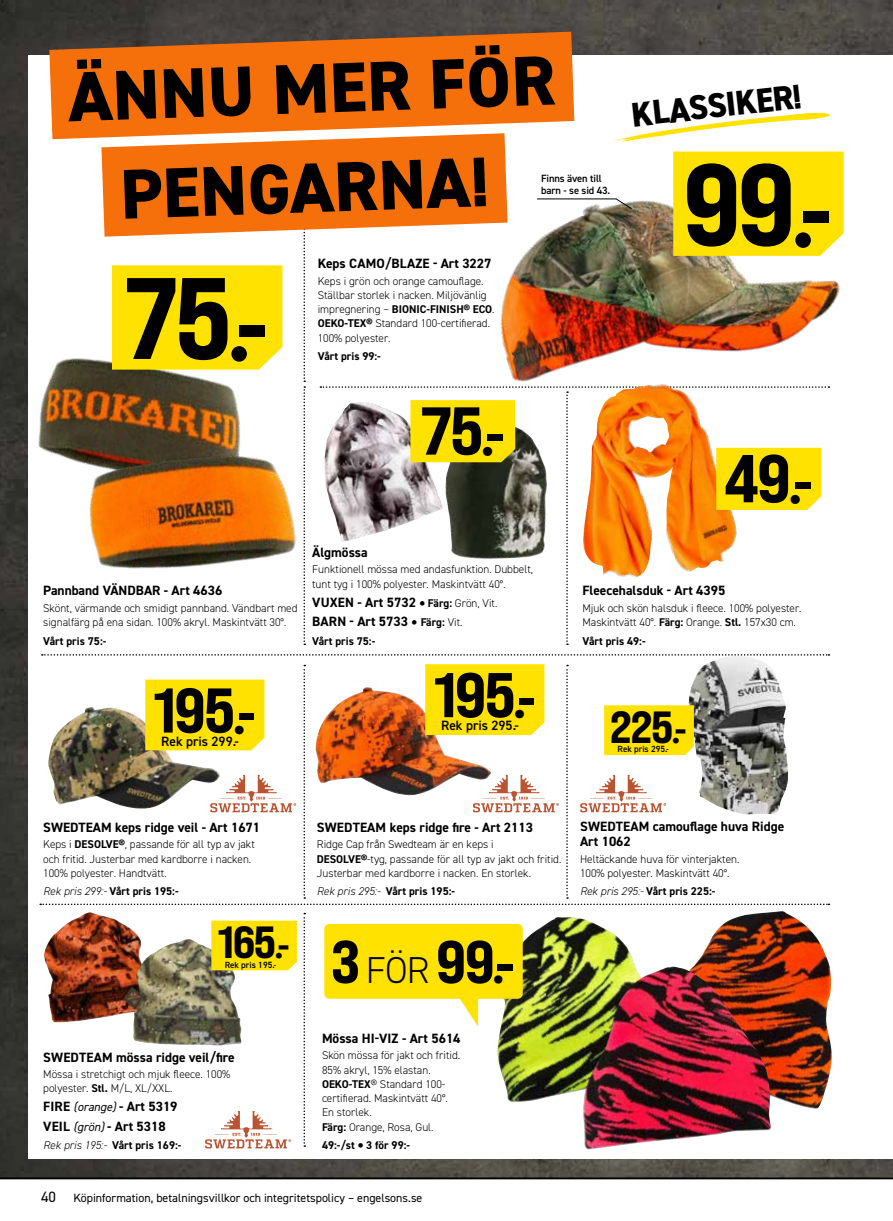
<style>
.page{position:relative;width:893px;height:1221px;background:#fff}
.page>*{position:absolute;margin:0;border:0;box-sizing:border-box;transform-origin:0 0}
.t1{font:115.5px "Bebas Neue Pro Exp Eb";color:#000}
.t2{font:800 70.5px/99.1px "DIN2014";color:#000;text-align:center}
.t3{font:67.5px "Bebas Neue Pro Exp Eb";color:#000}
.t4{font:700 67.5px "Bebas Neue";color:#000;scale:1.16 1}
.t5{font:63px "Bebas Neue Pro Exp Eb";letter-spacing:-.03em;color:#000}
.t6{font:60px "Bebas Neue Pro Exp Eb";color:#000}
.t7{font:45px "Bebas Neue Pro Exp Eb";letter-spacing:-.03em;color:#000}
.t8{font:800 34.5px "DIN2014";color:#000}
.t9{font:700 31.35px "Bebas Neue";color:#000}
.t10{font:700 21.15px "Bebas Neue";color:#000}
.t11{font:700 13.5px/19.2px "DIN2014";color:#000}
.t12{font:600 13.5px "DIN2014";color:#000}
.t13{font:12px "DIN2014";color:#000}
.t14{font:300 11.25px/14.2px "DIN2014";color:#000}
.t15{font:700 11.25px "DIN2014";color:#000}
.t16{font:600 10.5px/12.6px "DIN2014";letter-spacing:-.01em;color:#000}
.t17{font:600 9px "DIN2014";color:#000}
.s1{font-weight:700}
.s2{font-size:61.95px}
.s3{font-size:19.5px}
.s4{font-size:11.25px}
.s5{font-weight:300;font-size:11.25px}
.s6{font-size:41.7px}
.s7{font-weight:300;font-style:italic}
.s8{font-family:"DIN2014";font-weight:300;font-size:37.5px}
.s9{font-weight:400;font-style:italic;font-size:12px}
.s10{font-size:15px}
</style>
<div class="page">
<img style="left:0;top:0;width:893px;height:1177px">
<div style="left:28px;top:55px;width:865px;height:1103px;background:#fff"></div>
<svg style="left:42px;top:654px;width:787px;height:1px"></svg>
<svg style="left:303px;top:912px;width:2px;height:234px"></svg>
<img style="left:0;top:283px;width:101px;height:283px">
<img style="left:52px;top:383px;width:49px;height:183px">
<img style="left:687px;top:655px;width:100px;height:9px">
<img style="left:44px;top:912px;width:96px;height:110px">
<img style="left:694px;top:911px;width:138px;height:198px">
<img style="left:133px;top:939px;width:109px;height:107px">
<img style="left:497px;top:917px;width:138px;height:185px">
<img style="left:582px;top:966px;width:189px;height:184px">
<svg style="left:49px;top:32px;width:525px;height:107px;background:#e26b12"></svg>
<hr style="left:0;top:1177px;width:893px;height:2px;background:#000">
<svg style="left:205px;top:1111px;width:86px;height:37px"></svg>
<div style="left:211px;top:920px;width:86px;height:50px;background:#ffe200"></div>
<svg style="left:40px;top:664px;width:789px;height:241px"></svg>
<img style="left:101px;top:113px;width:743px;height:532px">
<svg style="left:442px;top:998px;width:36px;height:28px"></svg>
<div style="left:324px;top:923px;width:199px;height:75px;background:#ffe200;border-radius:5px"></div>
<h2 class="t2" style="left:67px;top:48px;width:489px;rotate:-2deg">ÄNNU MER FÖR<br>PENGARNA!</h2>
<p class="t16" style="left:541px;top:171px;width:71px">Finns även till barn - se sid 43.</p>
<h1 class="t1" style="left:124px;top:246px;width:146px">75<sub>•</sub><sub>-</sub></h1>
<p class="t11" style="left:318px;top:254px;width:175px">Keps CAMO/BLAZE - Art 3227</p>
<p class="t14" style="left:318px;top:274px;width:178px">Keps i grön och orange camouflage.<br>Ställbar storlek i nacken. Miljövänlig impregnering – <span class="s1">BIONIC-FINISH® ECO</span>.<br><span class="s1">OEKO-TEX®</span> Standard 100-certifierad.<br>100% polyester.</p>
<p class="t15" style="left:318px;top:349px;width:65px">Vårt pris 99:-</p>
<h3 class="t3" style="left:421px;top:389px;width:86px">75<sub>•</sub><sub>-</sub></h3>
<h3 class="t8" style="left:629px;top:92px;width:172px;rotate:-6deg">KLASSIKER!</h3>
<h1 class="t1" style="left:683px;top:132px;width:152px">99<sub>•</sub><sub>-</sub></h1>
<h3 class="t3" style="left:724px;top:436px;width:91px">49<sub>•</sub><sub>-</sub></h3>
<p class="t11" style="left:43px;top:581px;width:181px">Pannband VÄNDBAR - Art 4636</p>
<p class="t14" style="left:43px;top:601px;width:256px">Skönt, värmande och smidigt pannband. Vändbart med signalfärg på ena sidan. 100% akryl. Maskintvätt 30°.</p>
<p class="t15" style="left:43px;top:633px;width:65px">Vårt pris 75:-</p>
<h3 class="t5" style="left:153px;top:671px;width:83px">195</h3>
<h3 class="t9" style="left:233px;top:712px;width:25px">•<span class="s2">-</span></h3>
<p class="t12" style="left:161px;top:732px;width:79px">Rek pris 299.-</p>
<p class="t11" style="left:312px;top:542px;width:57px">Älgmössa</p>
<p class="t14" style="left:312px;top:562px;width:222px">Funktionell mössa med andasfunktion. Dubbelt, tunt tyg i 100% polyester. Maskintvätt 40°.</p>
<p class="t11" style="left:312px;top:592px;width:187px">VUXEN - Art 5732 <span class="s3">•</span> <span class="s4">Färg:</span> <span class="s5">Grön, Vit.<br></span>BARN - Art 5733 <span class="s3">•</span> <span class="s4">Färg:</span> <span class="s5">Vit.</span></p>
<p class="t15" style="left:312px;top:633px;width:65px">Vårt pris 75:-</p>
<h3 class="t5" style="left:434px;top:655px;width:83px">195</h3>
<p class="t12" style="left:441px;top:716px;width:79px">Rek pris 295.-</p>
<h3 class="t9" style="left:514px;top:697px;width:25px">•<span class="s2">-</span></h3>
<p class="t11" style="left:582px;top:581px;width:144px">Fleecehalsduk - Art 4395</p>
<p class="t14" style="left:582px;top:601px;width:221px">Mjuk och skön halsduk i fleece. 100% polyester.<br>Maskintvätt 40°. <span class="s1">Färg:</span> Orange. <span class="s1">Stl.</span> 157x30 cm.</p>
<p class="t15" style="left:582px;top:633px;width:65px">Vårt pris 49:-</p>
<h3 class="t7" style="left:610px;top:698px;width:64px">225</h3>
<p class="t17" style="left:618px;top:743px;width:53px">Rek pris 295.-</p>
<h3 class="t10" style="left:672px;top:729px;width:17px">•<span class="s6">-</span></h3>
<p class="t11" style="left:43px;top:817px;width:218px">SWEDTEAM keps ridge veil - Art 1671</p>
<p class="t14" style="left:43px;top:837px;width:213px">Keps i <span class="s1">DESOLVE®</span>, passande för all typ av jakt och fritid. Justerbar med kardborre i nacken.<br>100% polyester. Handtvätt.</p>
<p class="t15" style="left:43px;top:883px;width:137px"><span class="s7">Rek pris 299:-</span> Vårt pris 195:-</p>
<h3 class="t7" style="left:218px;top:913px;width:60px">165</h3>
<p class="t17" style="left:225px;top:958px;width:53px">Rek pris 195.-</p>
<h3 class="t10" style="left:275px;top:944px;width:17px">•<span class="s6">-</span></h3>
<p class="t11" style="left:317px;top:817px;width:218px">SWEDTEAM keps ridge fire - Art 2113</p>
<p class="t14" style="left:317px;top:837px;width:246px">Ridge Cap från Swedteam är en keps i<br><span class="s1">DESOLVE®</span>-tyg, passande för all typ av jakt och fritid.<br>Justerbar med kardborre i nacken. En storlek.</p>
<p class="t15" style="left:317px;top:883px;width:140px"><span class="s7">Rek pris 295:-</span> Vårt pris 195:-</p>
<h3 class="t6" style="left:331px;top:924px;width:175px">3 <span class="s8">FÖR</span> 99<sub>•</sub></h3>
<h3 class="t4" style="left:495px;top:930px;width:20px">-</h3>
<p class="t11" style="left:580px;top:818px;width:206px;line-height:15px">SWEDTEAM camouflage huva Ridge<br>Art 1062</p>
<p class="t14" style="left:580px;top:851px;width:161px">Heltäckande huva för vinterjakten.<br>100% polyester. Maskintvätt 40°.</p>
<p class="t15" style="left:580px;top:883px;width:137px"><span class="s7">Rek pris 295:-</span> Vårt pris 225:-</p>
<p class="t11" style="left:43px;top:1047px;width:193px">SWEDTEAM mössa ridge veil/fire</p>
<p class="t14" style="left:43px;top:1066px;width:189px">Mössa i stretchigt och mjuk fleece. 100% polyester. <span class="s1">Stl.</span> M/L, XL/XXL.</p>
<p class="t11" style="left:43px;top:1096px;width:136px">FIRE <span class="s9">(orange)</span> - Art 5319<br>VEIL <span class="s9">(grön)</span> - Art 5318</p>
<p class="t15" style="left:43px;top:1137px;width:140px"><span class="s7">Rek pris 195:-</span> Vårt pris 169:-</p>
<p class="t11" style="left:322px;top:1028px;width:140px">Mössa HI-VIZ - Art 5614</p>
<p class="t14" style="left:322px;top:1048px;width:140px">Skön mössa för jakt och fritid.<br>85% akryl, 15% elastan.<br><span class="s1">OEKO-TEX</span>® Standard 100- certifierad. Maskintvätt 40°.<br>En storlek.<br><span class="s1">Färg:</span> Orange, Rosa, Gul.</p>
<p class="t15" style="left:322px;top:1137px;width:90px">49:-/st <span class="s3">•</span> 3 för 99:-</p>
<p class="t13" style="left:41px;top:1190px;width:383px"><span class="s10">40</span> Köpinformation, betalningsvillkor och integritetspolicy – engelsons.se</p>
</div>
